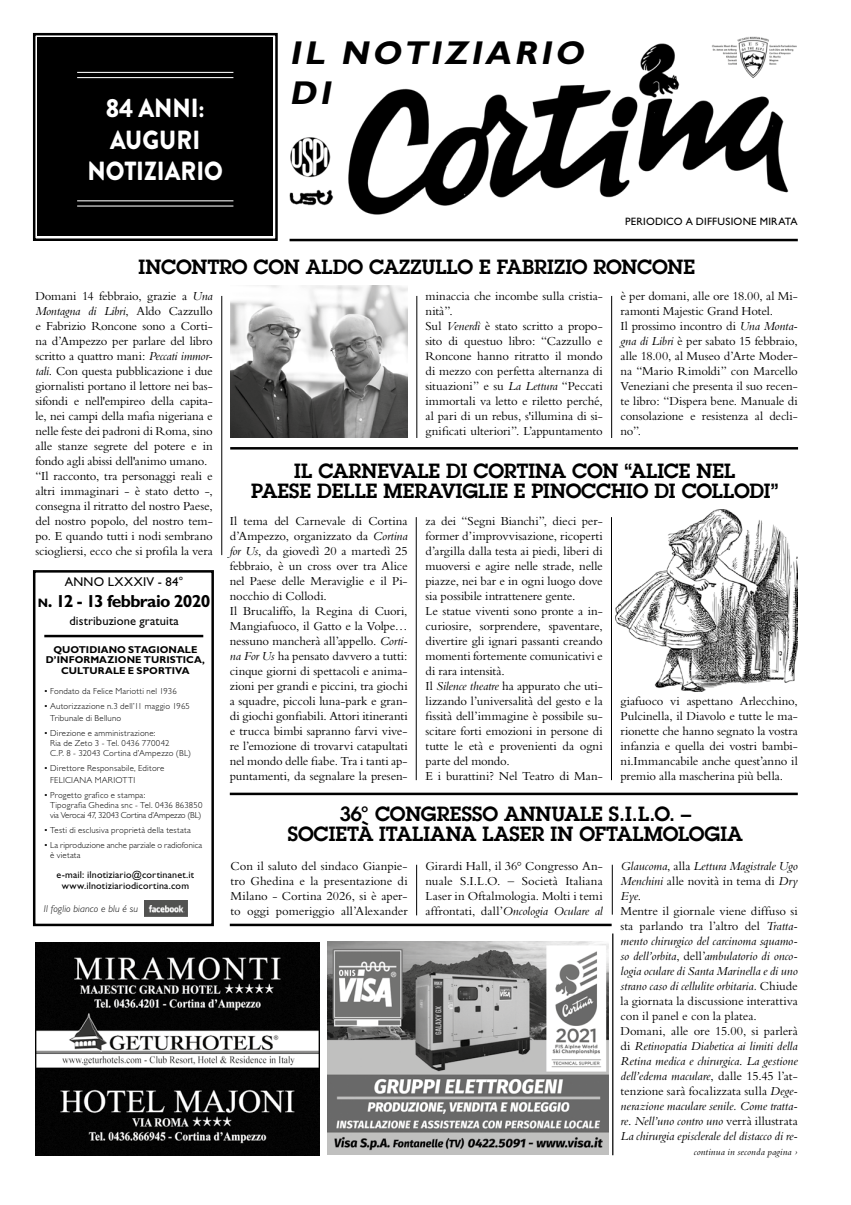
<style>
.page{position:relative;width:851px;height:1205px;background:#fff}
.page>*{position:absolute;margin:0;border:0;box-sizing:border-box;transform-origin:0 0}
.t1{font:italic 700 33.12px/39.8px "Gill Sans Std";color:#000}
.t2{font:900 26.25px/31.5px "Brandon Grotesque";color:#fff;text-align:center;scale:.91 1}
.t3{font:600 20px/20px "Lubalin Graph Std";letter-spacing:-.005em;color:#000;text-align:center}
.t4{font:700 17.5px "Gill Sans Std";letter-spacing:-.035em;color:#000}
.t5{font:12.75px/15px "Bembo";letter-spacing:-.01em;color:#000}
.t6{font:italic 12.75px/15px "Bembo";color:#000}
.t7{font:12.75px "Gill Sans Std";letter-spacing:.02em;color:#000}
.t8{font:12.5px "Gill Sans Std";letter-spacing:.01em;color:#000}
.t9{font:10.75px "Gill Sans Std";letter-spacing:.02em;color:#000}
.t10{font:700 10px/10.4px "Gill Sans Std";letter-spacing:.005em;color:#000;text-align:center}
.t11{font:10px/11.2px "Gill Sans Std";letter-spacing:.015em;color:#000;text-align:center}
.t12{font:italic 10px "Bembo";letter-spacing:.015em;color:#000}
.t13{font:italic 300 10px "Gill Sans Std";letter-spacing:.015em;color:#000}
.t14{font:300 8.75px/10px "Gill Sans Std";letter-spacing:.02em;color:#000}
.s1{font-style:italic}
.s2{font-size:12.25px}
.s3{font-style:inherit}
.s4{font-style:normal}
</style>
<div class="page">
<svg style="left:32px;top:32px;width:246px;height:209px"></svg>
<svg style="left:32px;top:570px;width:182px;height:357px"></svg>
<hr style="left:289px;top:239px;width:508px;height:2px;background:#000">
<img style="left:35px;top:942px;width:284px;height:213px">
<img style="left:327px;top:942px;width:281px;height:212px">
<img style="left:737px;top:36px;width:32px;height:5px">
<img style="left:348px;top:41px;width:449px;height:174px">
<img style="left:290px;top:137px;width:40px;height:40px">
<img style="left:289px;top:190px;width:44px;height:16px">
<img style="left:145px;top:900px;width:42px;height:16px">
<hr style="left:44px;top:635px;width:159px;height:2px;background:#000">
<hr style="left:221px;top:296px;width:1px;height:259px;background:#000">
<div style="left:38px;top:37px;width:235px;height:199px;background:#000"></div>
<hr style="left:77px;top:72px;width:156px;height:1px;background:#fff">
<hr style="left:77px;top:77px;width:156px;height:1px;background:#fff">
<hr style="left:77px;top:200px;width:156px;height:1px;background:#fff">
<hr style="left:77px;top:205px;width:156px;height:2px;background:#fff">
<hr style="left:230px;top:923px;width:381px;height:3px;background:#000">
<hr style="left:612px;top:933px;width:1px;height:222px;background:#000">
<hr style="left:611px;top:517px;width:1px;height:263px;background:#000">
<hr style="left:416px;top:865px;width:1px;height:50px;background:#000">
<hr style="left:416px;top:517px;width:1px;height:263px;background:#000">
<hr style="left:230px;top:447px;width:568px;height:2px;background:#000">
<hr style="left:612px;top:865px;width:1px;height:49px;background:#000">
<img style="left:231px;top:285px;width:176px;height:153px">
<img style="left:615px;top:509px;width:182px;height:183px">
<hr style="left:230px;top:792px;width:567px;height:3px;background:#000">
<hr style="left:416px;top:296px;width:1px;height:142px;background:#000">
<hr style="left:611px;top:296px;width:1px;height:142px;background:#000">
<h2 class="t2" style="left:87px;top:93px;width:150px">84 ANNI:<br>AUGURI<br>NOTIZIARIO</h2>
<h1 class="t1" style="left:289px;top:33px;width:302px">IL NOTIZIARIO<br>DI</h1>
<p class="t9" style="left:625px;top:215px;width:174px">Periodico a diffusione mirata</p>
<h3 class="t3" style="left:139px;top:256px;width:557px">INCONTRO CON ALDO CAZZULLO E FABRIZIO RONCONE</h3>
<p class="t5" style="left:35px;top:288px;width:179px">Domani 14 febbraio, grazie a <span class="s1">Una Montagna di Libri</span>, Aldo Cazzullo e Fabrizio Roncone sono a Corti&shy;na d’Ampezzo per parlare del libro scritto a quattro mani: <span class="s1">Peccati immor&shy;tali</span>. Con questa pubblicazione i due giornalisti portano il lettore nei bas&shy;sifondi e nell'empireo della capita&shy;le, nei campi della mafia nigeriana e nelle feste dei padroni di Roma, sino alle stanze segrete del potere e in fondo agli abissi dell'animo umano. “Il racconto, tra personaggi reali e altri immaginari - è stato detto -, consegna il ritratto del nostro Paese, del nostro popolo, del nostro tem&shy;po. E quando tutti i nodi sembrano sciogliersi, ecco che si profila la vera</p>
<p class="t5" style="left:425px;top:288px;width:179px">minaccia che incombe sulla cristia&shy;nità”.<br>Sul <span class="s1">Venerdì</span> è stato scritto a propo&shy;sito di questuo libro: “Cazzullo e Roncone hanno ritratto il mondo di mezzo con perfetta alternanza di situazioni” e su <span class="s1">La Lettura</span> “Peccati immortali va letto e riletto perché, al pari di un rebus, s'illumina di si&shy;gnificati ulteriori”. L’appuntamento</p>
<p class="t5" style="left:620px;top:288px;width:179px">è per domani, alle ore 18.00, al Mi&shy;ramonti Majestic Grand Hotel.<br>Il prossimo incontro di <span class="s1">Una Monta&shy;gna di Libri</span> è per sabato 15 febbraio, alle 18.00, al Museo d’Arte Moder&shy;na “Mario Rimoldi” con Marcello<br>Veneziani che presenta il suo recen&shy;te libro: “Dispera bene. Manuale di consolazione e resistenza al decli&shy;no”.</p>
<h3 class="t3" style="left:251px;top:460px;width:528px">IL CARNEVALE DI CORTINA CON “ALICE NEL<br>PAESE DELLE MERAVIGLIE E PINOCCHIO DI COLLODI”</h3>
<p class="t5" style="left:425px;top:513px;width:179px">za dei “Segni Bianchi”, dieci per&shy;former d’improvvisazione, ricoperti d’argilla dalla testa ai piedi, liberi di muoversi e agire nelle strade, nelle piazze, nei bar e in ogni luogo dove sia possibile intrattenere gente.<br>Le statue viventi sono pronte a in&shy;curiosire, sorprendere, spaventare, divertire gli ignari passanti creando momenti fortemente comunicativi e di rara intensità.<br>Il <span class="s1">Silence theatre</span> ha appurato che uti&shy;lizzando l’universalità del gesto e la fissità dell’immagine è possibile su&shy;scitare forti emozioni in persone di tutte le età e provenienti da ogni parte del mondo.<br>E i burattini? Nel Teatro di Man-</p>
<p class="t5" style="left:230px;top:513px;width:179px">Il tema del Carnevale di Cortina d’Ampezzo, organizzato da <span class="s1">Cortina for Us</span>, da giovedì 20 a martedì 25 febbraio, è un cross over tra Alice nel Paese delle Meraviglie e il Pi&shy;nocchio di Collodi.<br>Il Brucaliffo, la Regina di Cuori, Mangiafuoco, il Gatto e la Volpe… nessuno mancherà all’appello. <span class="s1">Corti&shy;na For Us</span> ha pensato davvero a tutti: cinque giorni di spettacoli e anima&shy;zioni per grandi e piccini, tra giochi a squadre, piccoli luna-park e gran&shy;di giochi gonfiabili. Attori itineranti e trucca bimbi sapranno farvi vive&shy;re l’emozione di trovarvi catapultati nel mondo delle fiabe. Tra i tanti ap&shy;puntamenti, da segnalare la presen-</p>
<p class="t7" style="left:65px;top:574px;width:120px">ANNO LXXXIV - 84°</p>
<h3 class="t4" style="left:38px;top:591px;width:174px"><span class="s2">n</span><span class="s3">. 12 - 13</span> febbraio 2020</h3>
<p class="t8" style="left:69px;top:613px;width:111px">distribuzione gratuita</p>
<p class="t10" style="left:46px;top:645px;width:161px">QUOTIDIANO STAGIONALE<br>D’INFORMAZIONE TURISTICA,<br>CULTURALE E SPORTIVA</p>
<p class="t14" style="left:44px;top:686px;width:134px">• Fondato da Felice Mariotti nel 1936</p>
<p class="t14" style="left:50px;top:700px;width:141px;line-height:11.9px;text-indent:-6px">• Autorizzazione n.3 dell’11 maggio 1965<br>Tribunale di Belluno</p>
<p class="t14" style="left:50px;top:728px;width:142px;text-indent:-6px">• Direzione e amministrazione:<br>Ria de Zeto 3 - Tel. 0436 770042<br>C.P. 8 - 32043 Cortina d’Ampezzo (BL)</p>
<p class="t14" style="left:50px;top:762px;width:116px;line-height:11.9px;text-indent:-6px">• Direttore Responsabile, Editore<br>FELICIANA MARIOTTI</p>
<p class="t14" style="left:50px;top:790px;width:154px;text-indent:-6px">• Progetto grafico e stampa:<br>Tipografia Ghedina snc - Tel. 0436 863850 via Verocai 47, 32043 Cortina d’Ampezzo (BL)</p>
<p class="t14" style="left:44px;top:825px;width:148px">• Testi di esclusiva proprietà della testata</p>
<p class="t14" style="left:50px;top:840px;width:153px;text-indent:-6px">• La riproduzione anche parziale o radiofonica è vietata</p>
<p class="t11" style="left:57px;top:869px;width:139px">e-mail: ilnotiziario@cortinanet.it www.ilnotiziariodicortina.com</p>
<p class="t13" style="left:44px;top:903px;width:95px">Il foglio bianco e blu é su</p>
<p class="t5" style="left:620px;top:693px;width:179px;text-align:justify">giafuoco vi aspettano Arlecchino, Pulcinella, il Diavolo e tutte le ma&shy;rionette che hanno segnato la vostra infanzia e quella dei vostri bambi&shy;ni.Immancabile anche quest’anno il premio alla mascherina più bella.</p>
<h3 class="t3" style="left:288px;top:803px;width:456px">36° CONGRESSO ANNUALE S.I.L.O. –<br>SOCIETÀ ITALIANA LASER IN OFTALMOLOGIA</h3>
<p class="t5" style="left:425px;top:858px;width:179px;text-align:justify">Girardi Hall, il 36° Congresso An&shy;nuale S.I.L.O. – Società Italiana Laser in Oftalmologia. Molti i temi affrontati, dall’<span class="s1">Oncologia Oculare al</span></p>
<p class="t6" style="left:620px;top:858px;width:179px">Glaucoma<span class="s4">, alla</span> Lettura Magistrale Ugo Menchini <span class="s4">alle novità in tema di</span> Dry Eye<span class="s4">.<br>Mentre il giornale viene diffuso si sta parlando tra l’altro del</span> Tratta&shy;mento chirurgico del carcinoma squamo&shy;so dell’orbita<span class="s4">, dell’</span>ambulatorio di onco&shy;logia oculare di Santa Marinella e di uno strano caso di cellulite orbitaria. <span class="s4">Chiude la giornata la discussione interattiva con il panel e con la platea.<br>Domani, alle ore 15.00, si parlerà di</span> Retinopatia Diabetica ai limiti della Retina medica e chirurgica<span class="s4">.</span> La gestione dell’edema maculare<span class="s4">, dalle 15.45 l’at&shy;tenzione sarà focalizzata sulla</span> Dege&shy;nerazione maculare senile. Come tratta&shy;re<span class="s4">.</span> Nell’uno contro uno <span class="s4">verrà illustrata </span>La chirurgia episclerale del distacco di re-</p>
<p class="t5" style="left:230px;top:858px;width:179px;text-align:justify">Con il saluto del sindaco Gianpie&shy;tro Ghedina e la presentazione di Milano - Cortina 2026, si è aper&shy;to oggi pomeriggio all’Alexander</p>
<p class="t12" style="left:693px;top:1146px;width:105px">continua in seconda pagina ›</p>
</div>
